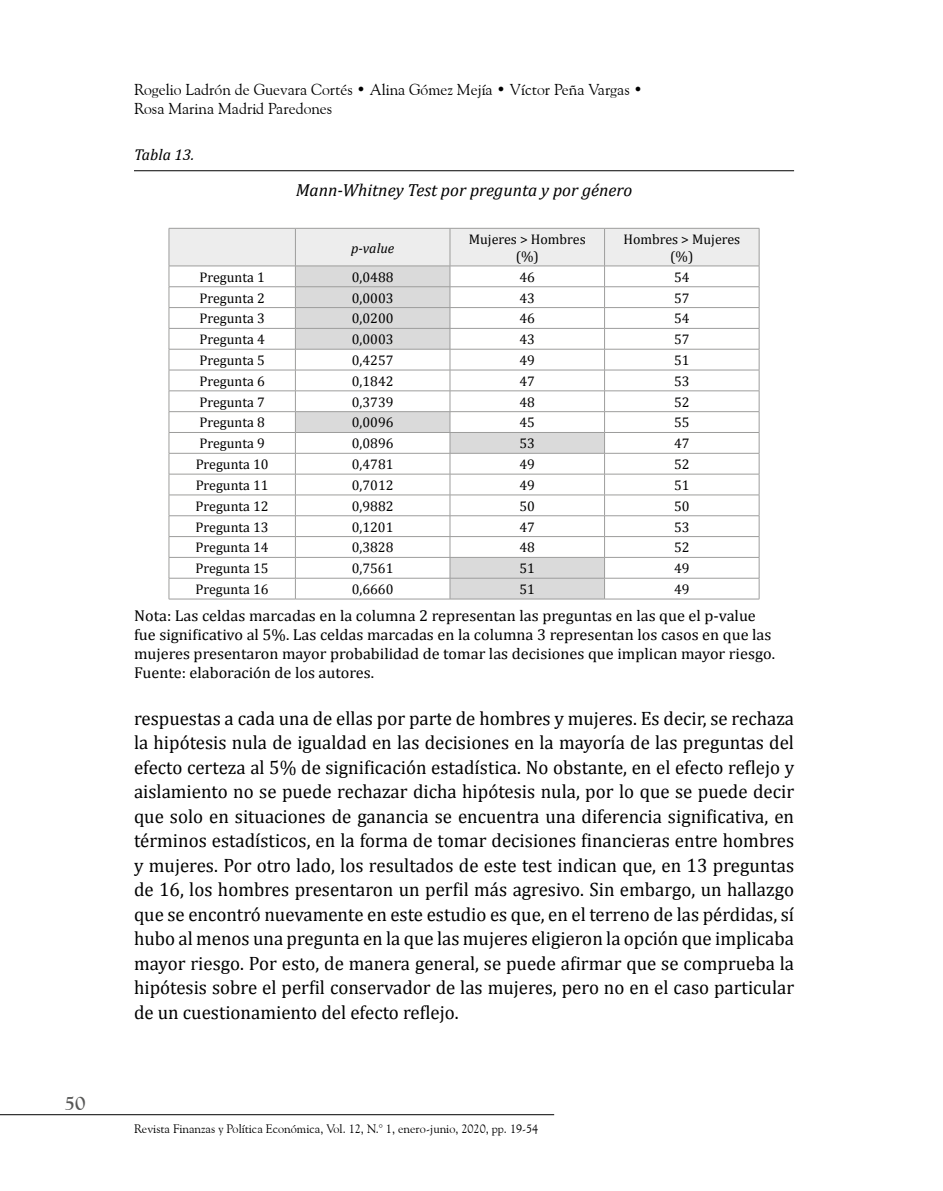
<style>
.page{position:relative;width:943px;height:1191px;background:#fff}
.page>*{position:absolute;margin:0;border:0;box-sizing:border-box;transform-origin:0 0}
.t1{font:19.43px/24.5px "Cambria";color:#000;text-align:justify}
.t2{font:700 19.25px "Goudy Old Style BT";color:#575756}
.t3{font:italic 17.5px "Cambria";color:#000}
.t4{font:15.75px/18.9px "Cambria";color:#000}
.t5{font:15.75px/18.9px "Goudy Old Style BT";color:#000}
.t6{font:italic 15.75px "Cambria";color:#000}
.t7{font:14px/16.8px "Cambria";color:#000;text-align:center}
.t8{font:italic 14px "Cambria";color:#000}
.t9{font:12.25px "Goudy Old Style BT";color:#000}
</style>
<div class="page">
<hr style="left:0;top:1114px;width:554px;height:1px;background:#000">
<hr style="left:134px;top:170px;width:660px;height:1px;background:#000">
<svg style="left:169px;top:228px;width:590px;height:371px"></svg>
<hr style="left:169px;top:599px;width:126px;height:1px;background:#9d9d9c">
<hr style="left:295px;top:599px;width:155px;height:1px;background:#9d9d9c">
<hr style="left:450px;top:599px;width:154px;height:1px;background:#9d9d9c">
<hr style="left:604px;top:599px;width:155px;height:1px;background:#9d9d9c">
<p class="t2" style="left:65px;top:1091px;width:22px">50</p>
<p class="t5" style="left:134px;top:80px;width:510px">Rogelio Ladrón de Guevara Cortés • Alina Gómez Mejía • Víctor Peña Vargas •<br>Rosa Marina Madrid Paredones</p>
<p class="t6" style="left:134px;top:144px;width:62px">Tabla 13.</p>
<p class="t3" style="left:296px;top:178px;width:338px">Mann-Whitney Test por pregunta y por género</p>
<p class="t8" style="left:351px;top:238px;width:45px">p-value</p>
<p class="t7" style="left:469px;top:231px;width:118px">Mujeres &gt; Hombres (%)</p>
<p class="t7" style="left:623px;top:231px;width:118px">Hombres &gt; Mujeres (%)</p>
<p class="t7" style="left:199px;top:268px;width:67px">Pregunta 1</p>
<p class="t7" style="left:352px;top:268px;width:43px">0,0488</p>
<p class="t7" style="left:519px;top:268px;width:17px">46</p>
<p class="t7" style="left:674px;top:268px;width:17px">54</p>
<p class="t7" style="left:199px;top:289px;width:67px">Pregunta 2</p>
<p class="t7" style="left:352px;top:289px;width:43px">0,0003</p>
<p class="t7" style="left:519px;top:289px;width:17px">43</p>
<p class="t7" style="left:674px;top:289px;width:17px">57</p>
<p class="t7" style="left:199px;top:310px;width:67px">Pregunta 3</p>
<p class="t7" style="left:352px;top:310px;width:43px">0,0200</p>
<p class="t7" style="left:519px;top:310px;width:17px">46</p>
<p class="t7" style="left:674px;top:310px;width:17px">54</p>
<p class="t7" style="left:199px;top:331px;width:67px">Pregunta 4</p>
<p class="t7" style="left:352px;top:331px;width:43px">0,0003</p>
<p class="t7" style="left:519px;top:331px;width:17px">43</p>
<p class="t7" style="left:674px;top:331px;width:17px">57</p>
<p class="t7" style="left:199px;top:352px;width:67px">Pregunta 5</p>
<p class="t7" style="left:352px;top:352px;width:43px">0,4257</p>
<p class="t7" style="left:519px;top:352px;width:17px">49</p>
<p class="t7" style="left:674px;top:352px;width:17px">51</p>
<p class="t7" style="left:199px;top:372px;width:67px">Pregunta 6</p>
<p class="t7" style="left:352px;top:372px;width:43px">0,1842</p>
<p class="t7" style="left:519px;top:372px;width:17px">47</p>
<p class="t7" style="left:674px;top:372px;width:17px">53</p>
<p class="t7" style="left:199px;top:393px;width:67px">Pregunta 7</p>
<p class="t7" style="left:352px;top:393px;width:43px">0,3739</p>
<p class="t7" style="left:519px;top:393px;width:17px">48</p>
<p class="t7" style="left:674px;top:393px;width:17px">52</p>
<p class="t7" style="left:199px;top:414px;width:67px">Pregunta 8</p>
<p class="t7" style="left:352px;top:414px;width:43px">0,0096</p>
<p class="t7" style="left:519px;top:414px;width:17px">45</p>
<p class="t7" style="left:674px;top:414px;width:17px">55</p>
<p class="t7" style="left:199px;top:435px;width:67px">Pregunta 9</p>
<p class="t7" style="left:352px;top:435px;width:43px">0,0896</p>
<p class="t7" style="left:519px;top:435px;width:17px">53</p>
<p class="t7" style="left:674px;top:435px;width:17px">47</p>
<p class="t7" style="left:196px;top:456px;width:74px">Pregunta 10</p>
<p class="t7" style="left:352px;top:456px;width:43px">0,4781</p>
<p class="t7" style="left:519px;top:456px;width:17px">49</p>
<p class="t7" style="left:674px;top:456px;width:17px">52</p>
<p class="t7" style="left:196px;top:476px;width:74px">Pregunta 11</p>
<p class="t7" style="left:352px;top:476px;width:43px">0,7012</p>
<p class="t7" style="left:519px;top:476px;width:17px">49</p>
<p class="t7" style="left:674px;top:476px;width:17px">51</p>
<p class="t7" style="left:196px;top:497px;width:74px">Pregunta 12</p>
<p class="t7" style="left:352px;top:497px;width:43px">0,9882</p>
<p class="t7" style="left:519px;top:497px;width:17px">50</p>
<p class="t7" style="left:674px;top:497px;width:17px">50</p>
<p class="t7" style="left:196px;top:518px;width:74px">Pregunta 13</p>
<p class="t7" style="left:352px;top:518px;width:43px">0,1201</p>
<p class="t7" style="left:519px;top:518px;width:17px">47</p>
<p class="t7" style="left:674px;top:518px;width:17px">53</p>
<p class="t7" style="left:196px;top:539px;width:74px">Pregunta 14</p>
<p class="t7" style="left:352px;top:539px;width:43px">0,3828</p>
<p class="t7" style="left:519px;top:539px;width:17px">48</p>
<p class="t7" style="left:674px;top:539px;width:17px">52</p>
<p class="t7" style="left:196px;top:560px;width:74px">Pregunta 15</p>
<p class="t7" style="left:352px;top:560px;width:43px">0,7561</p>
<p class="t7" style="left:519px;top:560px;width:17px">51</p>
<p class="t7" style="left:674px;top:560px;width:17px">49</p>
<p class="t7" style="left:196px;top:581px;width:74px">Pregunta 16</p>
<p class="t7" style="left:352px;top:581px;width:43px">0,6660</p>
<p class="t7" style="left:519px;top:581px;width:17px">51</p>
<p class="t7" style="left:674px;top:581px;width:17px">49</p>
<p class="t4" style="left:134px;top:606px;width:642px">Nota: Las celdas marcadas en la columna 2 representan las preguntas en las que el p-value fue significativo al 5%. Las celdas marcadas en la columna 3 representan los casos en que las mujeres presentaron mayor probabilidad de tomar las decisiones que implican mayor riesgo.<br>Fuente: elaboración de los autores.</p>
<p class="t1" style="left:134px;top:706px;width:661px">respuestas a cada una de ellas por parte de hombres y mujeres. Es decir, se rechaza la hipótesis nula de igualdad en las decisiones en la mayoría de las preguntas del efecto certeza al 5% de significación estadística. No obstante, en el efecto reflejo y aislamiento no se puede rechazar dicha hipótesis nula, por lo que se puede decir que solo en situaciones de ganancia se encuentra una diferencia significativa, en términos estadísticos, en la forma de tomar decisiones financieras entre hombres y mujeres. Por otro lado, los resultados de este test indican que, en 13 preguntas de 16, los hombres presentaron un perfil más agresivo. Sin embargo, un hallazgo que se encontró nuevamente en este estudio es que, en el terreno de las pérdidas, sí hubo al menos una pregunta en la que las mujeres eligieron la opción que implicaba mayor riesgo. Por esto, de manera general, se puede afirmar que se comprueba la hipótesis sobre el perfil conservador de las mujeres, pero no en el caso particular de un cuestionamiento del efecto reflejo.</p>
<p class="t9" style="left:134px;top:1121px;width:406px">Revista Finanzas y Política Económica, Vol. 12, N.° 1, enero-junio, 2020, pp. 19-54</p>
</div>
